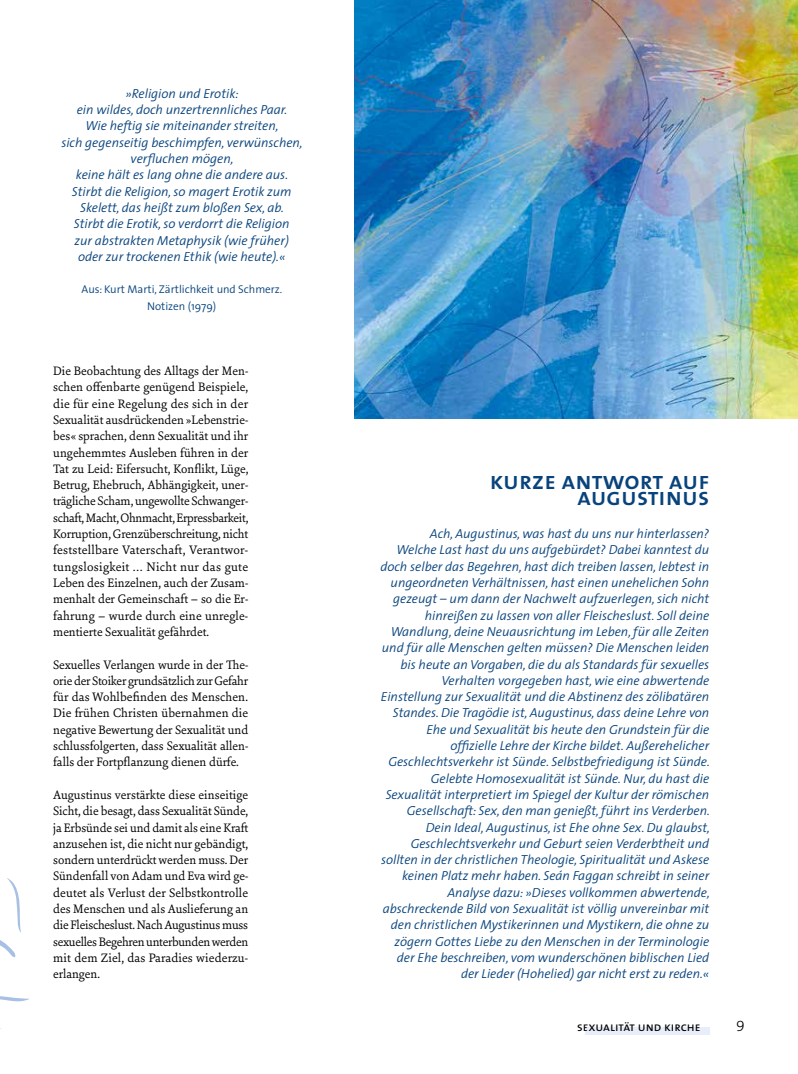
<style>
.page{position:relative;width:798px;height:1074px;background:#fff}
.page>*{position:absolute;margin:0;border:0;box-sizing:border-box;transform-origin:0 0}
._2013_zwischenhead_C{font:25px "The Sans Semi Bold Caps";color:#08437c}
.t1{font:15px "The Sans Light Caps";color:#000}
._2013_fliesstext{font:italic 300 13.12px/16.2px "The Sans";color:#08437c;text-align:center}
._2013_fliesstext-2{font:13.12px/16.2px "Sina Nova";color:#000;text-align:justify}
.t2{font:12.5px "The Sans Caps";color:#000}
._2013_fliesstext-3{font:300 11.25px/16.2px "The Sans";color:#08437c;text-align:center}
</style>
<div class="page">
<div style="left:585px;top:1028px;width:124px;height:7px;background:#e7eef9"></div>
<img style="left:354px;top:0;width:443px;height:418px">
<svg style="left:0;top:996px;width:30px;height:6px"></svg>
<svg style="left:0;top:878px;width:21px;height:80px"></svg>
<p class="_2013_fliesstext" style="left:77px;top:85px;width:212px">»Religion und Erotik:<br>ein wildes, doch unzertrennliches Paar.</p>
<p class="_2013_fliesstext" style="left:61px;top:117px;width:243px">Wie heftig sie miteinander streiten,<br>sich gegenseitig beschimpfen, verwünschen, verfluchen mögen,</p>
<p class="_2013_fliesstext" style="left:76px;top:166px;width:213px">keine hält es lang ohne die andere aus.</p>
<p class="_2013_fliesstext" style="left:72px;top:183px;width:221px">Stirbt die Religion, so magert Erotik zum<br>Skelett, das heißt zum bloßen Sex, ab.</p>
<p class="_2013_fliesstext" style="left:74px;top:215px;width:217px">Stirbt die Erotik, so verdorrt die Religion</p>
<p class="_2013_fliesstext" style="left:75px;top:232px;width:216px">zur abstrakten Metaphysik (wie früher)</p>
<p class="_2013_fliesstext" style="left:78px;top:248px;width:209px">oder zur trockenen Ethik (wie heute).«</p>
<p class="_2013_fliesstext-3" style="left:82px;top:281px;width:202px">Aus: Kurt Marti, Zärtlichkeit und Schmerz.<br>Notizen (1979)</p>
<p class="_2013_fliesstext-2" style="left:53px;top:362px;width:196px">Die Beobachtung des Alltags der Men&shy;schen offenbarte genügend Beispiele, die für eine Regelung des sich in der Sexualität ausdrückenden »Lebenstrie&shy;bes« sprachen, denn Sexualität und ihr ungehemmtes Ausleben führen in der Tat zu Leid: Eifersucht, Konflikt, Lüge, Betrug, Ehebruch, Abhängigkeit, uner&shy;trägliche Scham, ungewollte Schwanger&shy;schaft, Macht, Ohnmacht, Erpressbarkeit, Korruption, Grenzüberschreitung, nicht feststellbare Vaterschaft, Verantwor&shy;tungslosigkeit … Nicht nur das gute Leben des Einzelnen, auch der Zusam&shy;menhalt der Gemeinschaft – so die Er&shy;fahrung – wurde durch eine unregle&shy;mentierte Sexualität gefährdet.</p>
<p class="_2013_fliesstext-2" style="left:53px;top:656px;width:196px">Sexuelles Verlangen wurde in der The&shy;orie der Stoiker grundsätzlich zur Gefahr für das Wohlbefinden des Menschen.<br>Die frühen Christen übernahmen die negative Bewertung der Sexualität und schlussfolgerten, dass Sexualität allen&shy;falls der Fortpflanzung dienen dürfe.</p>
<p class="_2013_fliesstext-2" style="left:53px;top:786px;width:196px">Augustinus verstärkte diese einseitige Sicht, die besagt, dass Sexualität Sünde, ja Erbsünde sei und damit als eine Kraft anzusehen ist, die nicht nur gebändigt, sondern unterdrückt werden muss. Der Sündenfall von Adam und Eva wird ge&shy;deutet als Verlust der Selbstkontrolle des Menschen und als Auslieferung an die Fleischeslust. Nach Augustinus muss sexuelles Begehren unterbunden werden mit dem Ziel, das Paradies wiederzu&shy;erlangen.</p>
<p class="_2013_zwischenhead_C" style="left:489px;top:460px;width:221px">kurze antwort auf</p>
<p class="_2013_zwischenhead_C" style="left:577px;top:476px;width:134px">augustinus</p>
<p class="_2013_fliesstext" style="left:380px;top:525px;width:331px;text-align:right">Ach, Augustinus, was hast du uns nur hinterlassen?<br>Welche Last hast du uns aufgebürdet? Dabei kanntest du doch selber das Begehren, hast dich treiben lassen, lebtest in ungeordneten Verhältnissen, hast einen unehelichen Sohn gezeugt – um dann der Nachwelt aufzuerlegen, sich nicht hinreißen zu lassen von aller Fleischeslust. Soll deine Wandlung, deine Neuausrichtung im Leben, für alle Zeiten und für alle Menschen gelten müssen? Die Menschen leiden bis heute an Vorgaben, die du als Standards für sexuelles Verhalten vorgegeben hast, wie eine abwertende Einstellung zur Sexualität und die Abstinenz des zölibatären Standes. Die Tragödie ist, Augustinus, dass deine Lehre von Ehe und Sexualität bis heute den Grundstein für die offizielle Lehre der Kirche bildet. Außerehelicher Geschlechtsverkehr ist Sünde. Selbstbefriedigung ist Sünde.<br>Gelebte Homosexualität ist Sünde. Nur, du hast die Sexualität interpretiert im Spiegel der Kultur der römischen Gesellschaft: Sex, den man genießt, führt ins Verderben.<br>Dein Ideal, Augustinus, ist Ehe ohne Sex. Du glaubst, Geschlechtsverkehr und Geburt seien Verderbtheit und sollten in der christlichen Theologie, Spiritualität und Askese keinen Platz mehr haben. Seán Faggan schreibt in seiner Analyse dazu: »Dieses vollkommen abwertende, abschreckende Bild von Sexualität ist völlig unvereinbar mit den christlichen Mystikerinnen und Mystikern, die ohne zu zögern Gottes Liebe zu den Menschen in der Terminologie der Ehe beschreiben, vom wunderschönen biblischen Lied der Lieder (Hohelied) gar nicht erst zu reden.«</p>
<p class="t2" style="left:577px;top:1016px;width:125px">sexualität und kirche</p>
<p class="t1" style="left:735px;top:1013px;width:10px">9</p>
</div>
